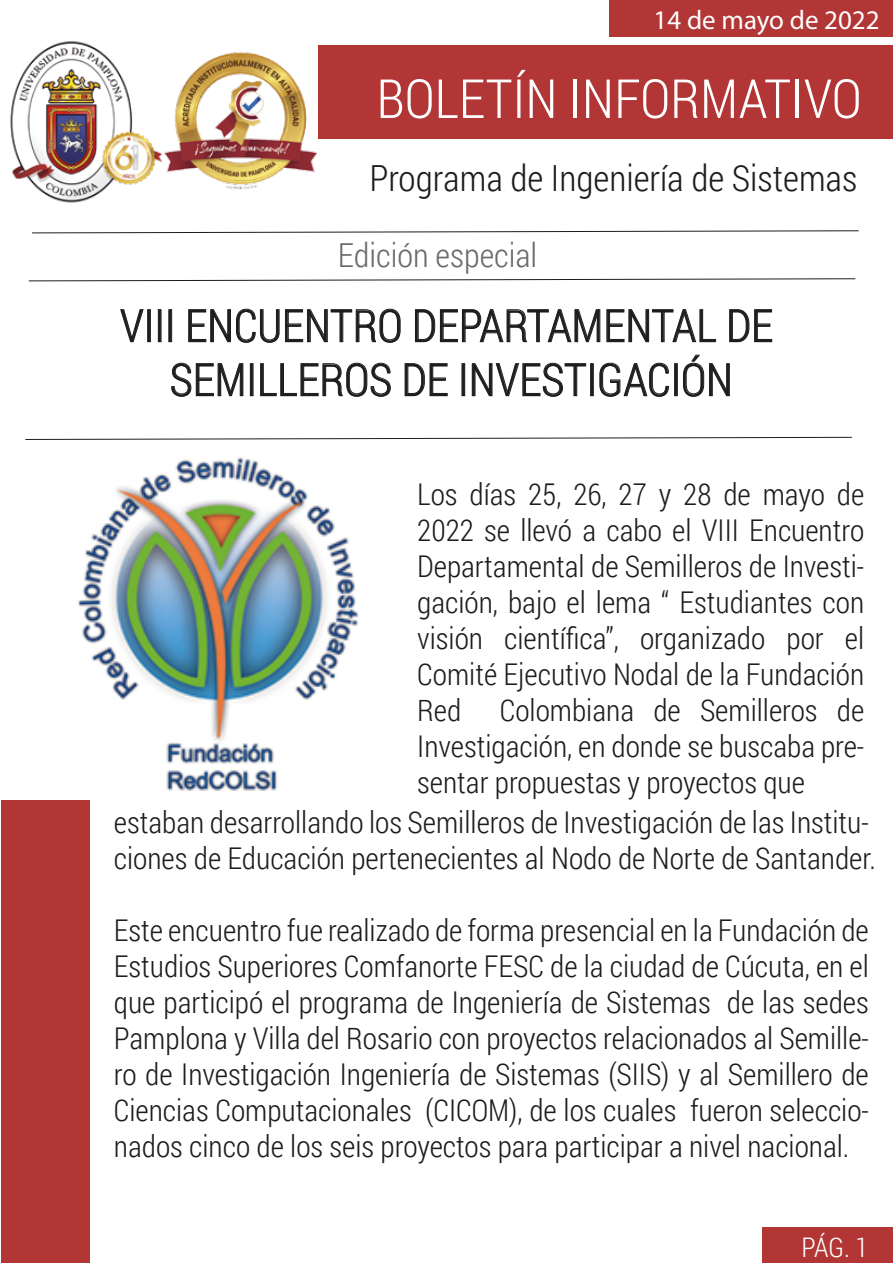
<style>
.page{position:relative;width:893px;height:1263px;background:#fff}
.page>*{position:absolute;margin:0;border:0;box-sizing:border-box;transform-origin:0 0}
.t1{font:300 54px "Roboto Condensed";color:#fff}
.t2{font:300 45px/54px "Roboto Condensed";color:#1d1d1b;text-align:center}
.t3{font:300 36px "Roboto Condensed";color:#1d1d1b}
.t4{font:300 33px "Roboto Condensed";color:rgb(29 29 27/.66)}
.t5{font:300 30px/36px "Roboto Condensed";color:#1d1d1b;text-align:justify}
.t6{font:27px "Myriad Pro";color:#fff}
.t7{font:300 27px "Roboto Condensed";color:#fff}
</style>
<div class="page">
<div style="left:318px;top:45px;width:575px;height:94px;background:#b13635"></div>
<div style="left:609px;top:0;width:284px;height:36px;background:#b13635"></div>
<img style="left:10px;top:41px;width:148px;height:162px">
<svg style="left:120px;top:309px;width:24px;height:33px"></svg>
<div style="left:147px;top:309px;width:4px;height:33px;border:1px solid #1d1d1b"></div>
<div style="left:158px;top:309px;width:3px;height:33px;border:1px solid #1d1d1b"></div>
<div style="left:169px;top:309px;width:3px;height:33px;border:1px solid #1d1d1b"></div>
<svg style="left:188px;top:308px;width:213px;height:35px"></svg>
<svg style="left:415px;top:309px;width:301px;height:34px"></svg>
<svg style="left:729px;top:309px;width:43px;height:33px"></svg>
<svg style="left:171px;top:362px;width:73px;height:35px"></svg>
<div style="left:250px;top:363px;width:3px;height:33px;border:1px solid #1d1d1b"></div>
<svg style="left:260px;top:362px;width:131px;height:35px"></svg>
<svg style="left:404px;top:363px;width:44px;height:33px"></svg>
<div style="left:462px;top:363px;width:3px;height:33px;border:1px solid #1d1d1b"></div>
<svg style="left:472px;top:362px;width:114px;height:35px"></svg>
<div style="left:590px;top:363px;width:4px;height:33px;border:1px solid #1d1d1b"></div>
<svg style="left:599px;top:362px;width:70px;height:35px"></svg>
<div style="left:674px;top:363px;width:4px;height:33px;border:1px solid #1d1d1b"></div>
<svg style="left:683px;top:354px;width:47px;height:43px"></svg>
<svg style="left:32px;top:231px;width:827px;height:2px"></svg>
<img style="left:158px;top:51px;width:159px;height:139px">
<div style="left:763px;top:1228px;width:130px;height:35px;background:#b13635"></div>
<svg style="left:29px;top:279px;width:826px;height:2px"></svg>
<svg style="left:31px;top:437px;width:821px;height:2px"></svg>
<div style="left:1px;top:800px;width:89px;height:462px;background:#b13635"></div>
<img style="left:52px;top:446px;width:355px;height:355px;border-radius:178px">
<p class="t6" style="left:654px;top:3px;width:228px">14 de mayo de 2022</p>
<h1 class="t1" style="left:376px;top:61px;width:487px">BOLETÍN INFORMATIVO</h1>
<p class="t3" style="left:369px;top:153px;width:489px">Programa de Ingeniería de Sistemas</p>
<p class="t4" style="left:338px;top:233px;width:201px">Edición especial</p>
<h2 class="t2" style="left:120px;top:297px;width:654px">VIII ENCUENTRO DEPARTAMENTAL DE<br>SEMILLEROS DE INVESTIGACIÓN</h2>
<p class="t5" style="left:417px;top:475px;width:448px">Los días 25, 26, 27 y 28 de mayo de 2022 se llevó a cabo el VIII Encuentro Departamental de Semilleros de Investi&shy;gación, bajo el lema “ Estudiantes con visión científica”, organizado por el Comité Ejecutivo Nodal de la Fundación Red</p>
<p class="t5" style="left:417px;top:691px;width:448px;text-indent:83px">Colombiana de Semilleros de Investigación, en donde se buscaba pre&shy;sentar propuestas y proyectos que</p>
<p class="t5" style="left:114px;top:804px;width:763px">estaban desarrollando los Semilleros de Investigación de las Institu&shy;ciones de Educación pertenecientes al Nodo de Norte de Santander.</p>
<p class="t5" style="left:114px;top:912px;width:756px">Este encuentro fue realizado de forma presencial en la Fundación de Estudios Superiores Comfanorte FESC de la ciudad de Cúcuta, en el que participó el programa de Ingeniería de Sistemas de las sedes Pamplona y Villa del Rosario con proyectos relacionados al Semille&shy;ro de Investigación Ingeniería de Sistemas (SIIS) y al Semillero de Ciencias Computacionales (CICOM), de los cuales fueron seleccio&shy;nados cinco de los seis proyectos para participar a nivel nacional.</p>
<p class="t7" style="left:802px;top:1229px;width:68px">PÁG. 1</p>
</div>
